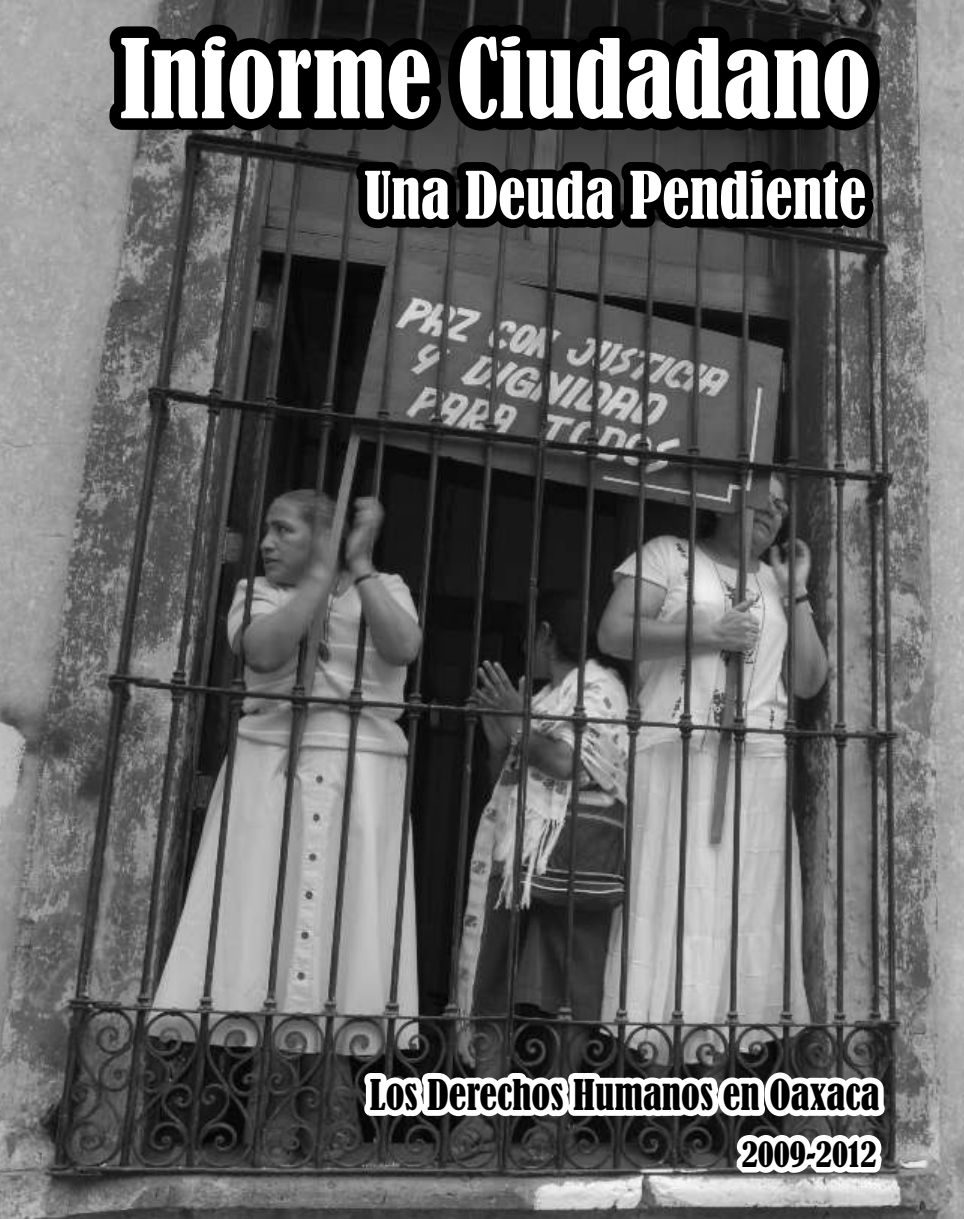
<style>
.page{position:relative;width:964px;height:1219px;background:#fff}
.page>*{position:absolute;margin:0;border:0;box-sizing:border-box;transform-origin:0 0}
.t1{font:condensed 101.8px "Bernard";color:#fff}
.t2{font:condensed 61px "Bernard";color:#fff}
.t3{font:condensed 39.4px "Bernard";color:#000}
.t4{font:condensed 32.8px "Bernard";color:#000}
</style>
<div class="page">
<img style="left:0;top:0;width:964px;height:1219px">
<svg style="left:364px;top:1072px;width:520px;height:44px"></svg>
<svg style="left:109px;top:25px;width:771px;height:106px;background:#060606"></svg>
<svg style="left:737px;top:1135px;width:144px;height:38px"></svg>
<svg style="left:356px;top:161px;width:517px;height:67px;background:#080808"></svg>
<h1 class="t1" style="left:120px;top:36px;width:752px">Informe Ciudadano</h1>
<h2 class="t2" style="left:364px;top:170px;width:503px">Una Deuda Pendiente</h2>
<p class="t3" style="left:370px;top:1078px;width:511px">Los Derechos Humanos en Oaxaca</p>
<p class="t4" style="left:742px;top:1140px;width:136px">2009-2012</p>
</div>
